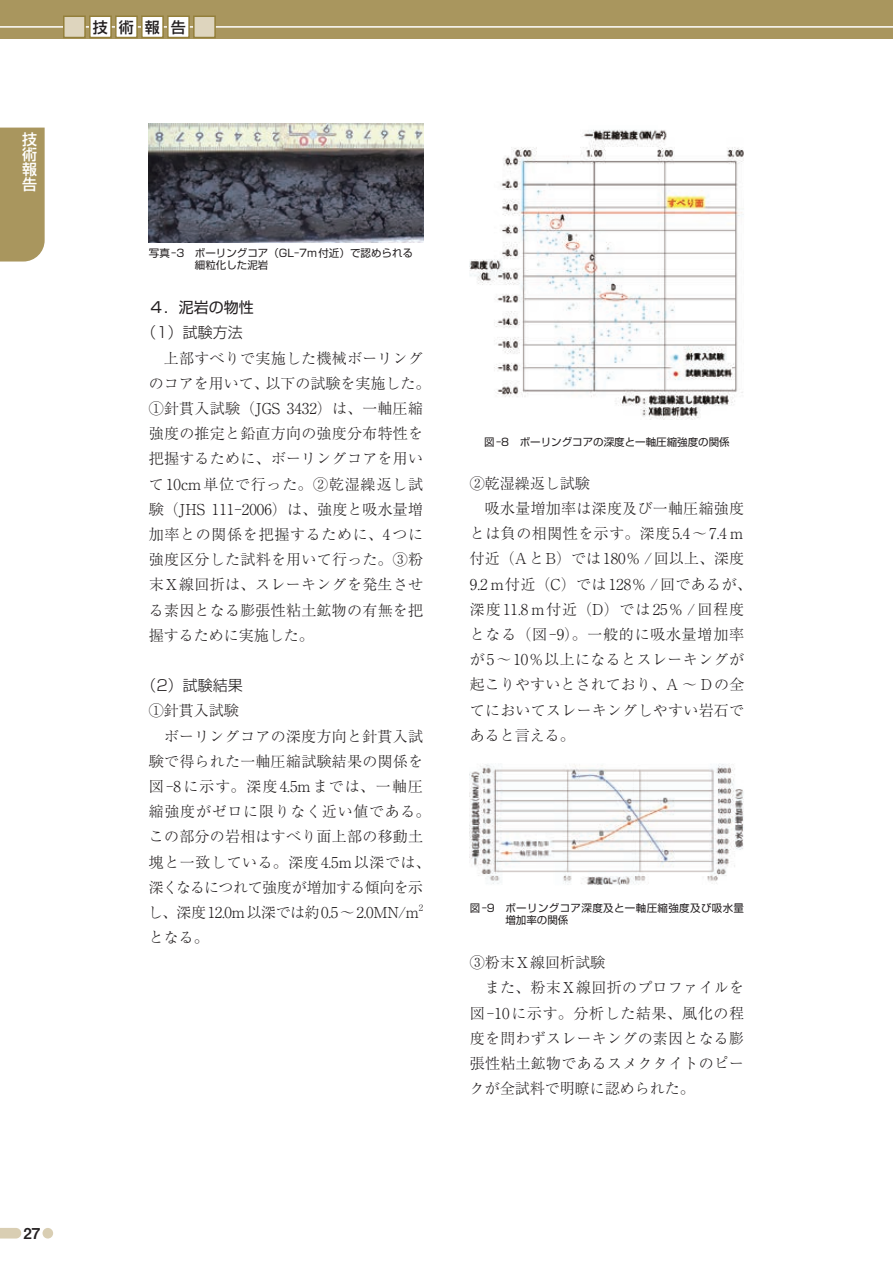
<style>
.page{position:relative;width:893px;height:1263px;background:#fff}
.page>*{position:absolute;margin:0;border:0;box-sizing:border-box;transform-origin:0 0}
.t1{font:300 15px/25.2px "Ryumin Pr 6 N";letter-spacing:.015em;color:#231f20}
.t2{font:300 15px "Ryumin Pr 6 N";letter-spacing:.04em;color:#231f20}
.t3{font:300 15px "Ryumin Pr 6 N";letter-spacing:.05em;color:#231f20}
.t4{font:300 15px "Ryumin Pr 6 N";letter-spacing:-.015em;color:#231f20}
.t5{font:300 15px "Ryumin Pr 6 N";letter-spacing:.035em;color:#231f20}
.t6{font:300 15px "Ryumin Pr 6 N";letter-spacing:.06em;color:#231f20}
.t7{font:300 15px "Ryumin Pr 6 N";letter-spacing:.07em;color:#231f20}
.t8{font:300 15px "Ryumin Pr 6 N";letter-spacing:-.035em;color:#231f20}
.t9{font:300 15px "Shin Go Pr 6 N";color:#231f20}
.t10{font:15px "Shin Go Pr 6 N";color:#231f20}
.t11{font:500 15px/15px "Shin Go Pr 6 N";color:#fff;text-align:justify}
.t12{font:500 15px "Shin Go Pr 6 N";color:#231f20}
.t13{font:15px "Midashi Go Pr 6 N MB31";color:#231f20}
.t14{font:10.5px/12px "Shin Go Pr 6 N";color:#231f20}
.t15{font:10.5px/12px "Shin Go Pr 6 N";letter-spacing:.035em;color:#231f20}
.t16{font:300 8.7px "Ryumin Pr 6 N";color:#231f20}
</style>
<div class="page">
<div style="left:0;top:0;width:893px;height:38px;background:#a9965e"></div>
<hr style="left:0;top:26px;width:893px;height:2px;background:#fff">
<div style="left:0;top:128px;width:45px;height:133px;background:#a9965e"></div>
<div style="left:90px;top:16px;width:21px;height:22px;background:#fff"></div>
<div style="left:89px;top:16px;width:23px;height:22px;border:2px solid #937f3a"></div>
<div style="left:116px;top:16px;width:21px;height:22px;background:#fff"></div>
<div style="left:115px;top:16px;width:23px;height:22px;border:2px solid #937f3a"></div>
<div style="left:142px;top:16px;width:21px;height:22px;background:#fff"></div>
<div style="left:141px;top:16px;width:23px;height:22px;border:2px solid #937f3a"></div>
<div style="left:168px;top:16px;width:21px;height:22px;background:#fff"></div>
<div style="left:167px;top:16px;width:23px;height:22px;border:2px solid #937f3a"></div>
<div style="left:63px;top:16px;width:23px;height:22px;background:#ded5be;border:2px solid #937f3a"></div>
<div style="left:193px;top:16px;width:23px;height:22px;background:#ded5be;border:2px solid #937f3a"></div>
<img style="left:149px;top:123px;width:274px;height:119px">
<img style="left:470px;top:129px;width:274px;height:291px">
<img style="left:470px;top:764px;width:274px;height:121px">
<svg style="left:0;top:1228px;width:21px;height:10px"></svg>
<div style="left:43px;top:1228px;width:10px;height:10px;background:#d9ceb3;border-radius:50%"></div>
<p class="t11" style="left:22px;top:131px;width:16px">技術報告</p>
<p class="t13" style="left:24px;top:1221px;width:18px">27</p>
<p class="t12" style="left:93px;top:15px;width:95px">技術報告</p>
<p class="t14" style="left:195px;top:246px;width:220px;text-indent:-46px">写真-3　ボーリングコア（GL-7m付近）で認められる細粒化した泥岩</p>
<p class="t10" style="left:149px;top:295px;width:106px">４．泥岩の物性</p>
<p class="t9" style="left:141px;top:320px;width:103px">（1）試験方法</p>
<p class="t1" style="left:149px;top:344px;width:283px;text-indent:15px">上部すべりで実施した機械ボーリングのコアを用いて、以下の試験を実施した。<br>①針貫入試験（JGS 3432）は、一軸圧縮強度の推定と鉛直方向の強度分布特性を把握するために、ボーリングコアを用いて10cm単位で行った。②乾湿繰返し試験（JHS 111-2006）は、強度と吸水量増加率との関係を把握するために、4つに強度区分した試料を用いて行った。③粉末X線回折は、スレーキングを発生させる素因となる膨張性粘土鉱物の有無を把握するために実施した。</p>
<p class="t9" style="left:141px;top:673px;width:103px">（2）試験結果</p>
<p class="t1" style="left:149px;top:697px;width:91px">①針貫入試験</p>
<p class="t1" style="left:164px;top:722px;width:261px">ボーリングコアの深度方向と針貫入試</p>
<p class="t1" style="left:149px;top:748px;width:276px">験で得られた一軸圧縮試験結果の関係を</p>
<p class="t7" style="left:149px;top:774px;width:276px">図-8に示す。深度4.5mまでは、一軸圧</p>
<p class="t3" style="left:149px;top:800px;width:283px">縮強度がゼロに限りなく近い値である。</p>
<p class="t1" style="left:149px;top:823px;width:276px">この部分の岩相はすべり面上部の移動土</p>
<p class="t2" style="left:149px;top:850px;width:283px">塊と一致している。深度4.5m以深では、</p>
<p class="t8" style="left:149px;top:875px;width:276px">深くなるにつれて強度が増加する傾向を示</p>
<p class="t4" style="left:148px;top:900px;width:273px">し、深度12.0m以深では約0.5～2.0MN/m</p>
<p class="t16" style="left:419px;top:900px;width:6px">2</p>
<p class="t1" style="left:149px;top:924px;width:61px">となる。</p>
<p class="t14" style="left:484px;top:435px;width:247px">図-8　ボーリングコアの深度と一軸圧縮強度の関係</p>
<p class="t1" style="left:470px;top:470px;width:121px">②乾湿繰返し試験</p>
<p class="t1" style="left:485px;top:495px;width:261px">吸水量増加率は深度及び一軸圧縮強度</p>
<p class="t5" style="left:470px;top:522px;width:276px">とは負の相関性を示す。深度5.4～7.4ｍ</p>
<p class="t1" style="left:470px;top:545px;width:276px">付近（AとB）では180％ /回以上、深度</p>
<p class="t1" style="left:470px;top:570px;width:283px">9.2ｍ付近（C）では128％ /回であるが、</p>
<p class="t6" style="left:470px;top:597px;width:276px">深度11.8ｍ付近（D）では25％ /回程度</p>
<p class="t3" style="left:470px;top:623px;width:276px">となる（図-9）。一般的に吸水量増加率</p>
<p class="t1" style="left:470px;top:646px;width:276px">が5～10％以上になるとスレーキングが</p>
<p class="t1" style="left:470px;top:671px;width:276px">起こりやすいとされており、A ～ Dの全</p>
<p class="t1" style="left:470px;top:696px;width:276px">てにおいてスレーキングしやすい岩石で</p>
<p class="t1" style="left:470px;top:722px;width:106px">あると言える。</p>
<p class="t15" style="left:505px;top:901px;width:240px;text-indent:-36px">図-9　ボーリングコア深度及と一軸圧縮強度及び吸水量増加率の関係</p>
<p class="t1" style="left:470px;top:949px;width:137px">③粉末X線回析試験</p>
<p class="t1" style="left:485px;top:974px;width:261px">また、粉末X線回折のプロファイルを</p>
<p class="t2" style="left:470px;top:1001px;width:276px">図-10に示す。分析した結果、風化の程</p>
<p class="t1" style="left:470px;top:1025px;width:276px">度を問わずスレーキングの素因となる膨</p>
<p class="t1" style="left:470px;top:1050px;width:276px">張性粘土鉱物であるスメクタイトのピー</p>
<p class="t1" style="left:470px;top:1075px;width:226px">クが全試料で明瞭に認められた。</p>
</div>
